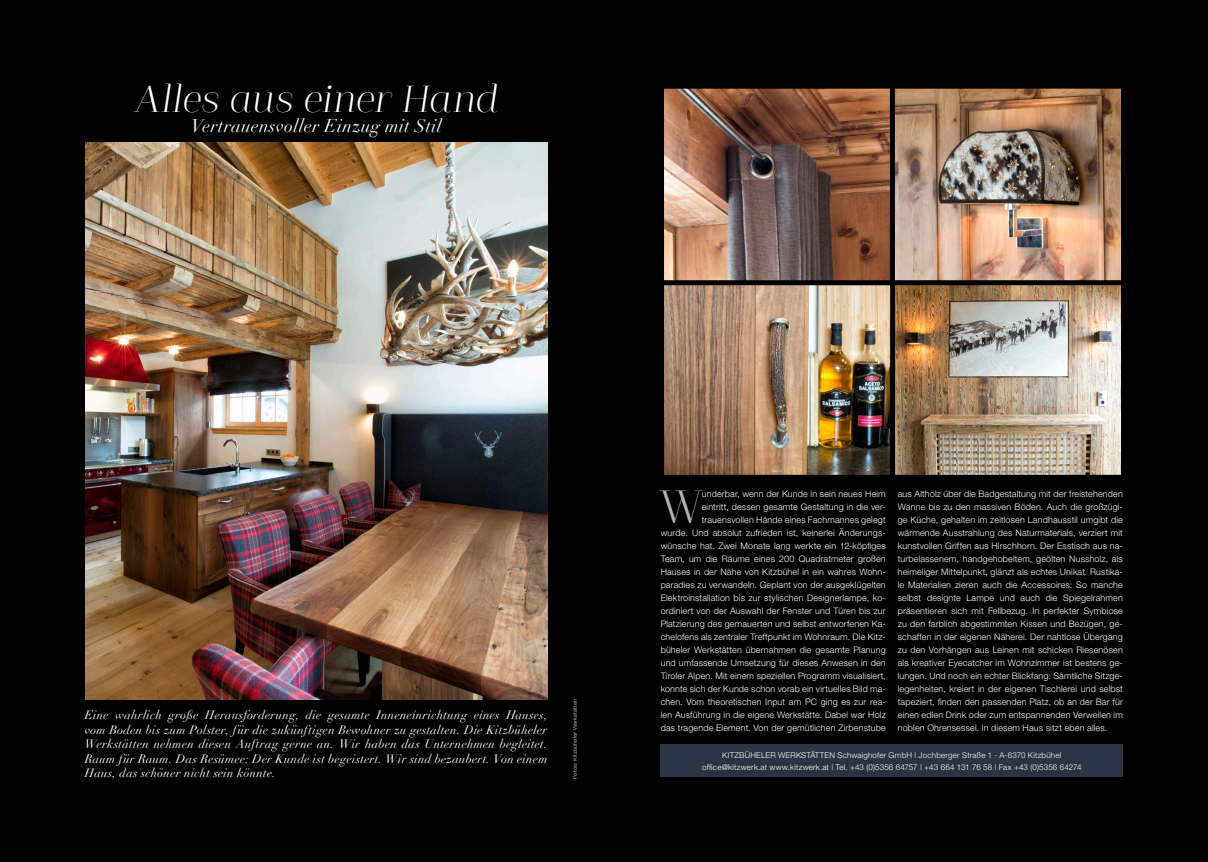
<style>
.page{position:relative;width:1208px;height:862px;background:#000}
.page>*{position:absolute;margin:0;border:0;box-sizing:border-box;transform-origin:0 0}
.t1{font:44.7px "Guadalupe Pro";color:#b1b3b4}
.t2{font:italic 36px "Guadalupe Pro";letter-spacing:-.03em;color:#fff}
.t3{font:italic 18px "Didot";letter-spacing:.02em;color:#fff}
.t4{font:italic 12px/14.4px "Didot";letter-spacing:.025em;color:#fff;text-align:justify}
.t5{font:300 9px/13px "Helvetica Neue";letter-spacing:.015em;color:#fff;text-align:justify}
.t6{font:300 8px/12px "Helvetica Neue";letter-spacing:.025em;color:#fff;text-align:center}
.t7{font:300 expanded 5px "Helvetica Neue";letter-spacing:.02em;color:#d9dadb}
</style>
<div class="page">
<img style="left:85px;top:143px;width:462px;height:557px">
<img style="left:896px;top:285px;width:224px;height:189px">
<div style="left:890px;top:278px;width:236px;height:202px;border:5px solid #000"></div>
<img style="left:665px;top:285px;width:224px;height:189px">
<div style="left:659px;top:278px;width:236px;height:202px;border:5px solid #000"></div>
<img style="left:665px;top:90px;width:224px;height:189px">
<div style="left:659px;top:84px;width:236px;height:201px;border:5px solid #000"></div>
<img style="left:896px;top:90px;width:224px;height:189px">
<div style="left:890px;top:84px;width:236px;height:201px;border:5px solid #000"></div>
<div style="left:660px;top:744px;width:463px;height:33px;background:#2a3442"></div>
<h2 class="t2" style="left:134px;top:79px;width:366px">Alles aus einer Hand</h2>
<h3 class="t3" style="left:191px;top:114px;width:252px">Vertrauensvoller Einzug mit Stil</h3>
<p class="t4" style="left:85px;top:708px;width:464px">Eine wahrlich große Herausforderung, die gesamte Inneneinrichtung eines Hauses, vom Boden bis zum Polster, für die zukünftigen Bewohner zu gestalten. Die Kitzbüheler Werkstätten nehmen diesen Auftrag gerne an. Wir haben das Unternehmen begleitet.<br>Raum für Raum. Das Resümee: Der Kunde ist begeistert. Wir sind bezaubert. Von einem Haus, das schöner nicht sein könnte.</p>
<p class="t7" style="left:572px;top:779px;width:82px;rotate:-90deg">Fotos: Kitzbüheler Werkstätten</p>
<h1 class="t1" style="left:660px;top:481px;width:42px">W</h1>
<p class="t5" style="left:660px;top:487px;width:227px;text-align:right">underbar, wenn der Kunde in sein neues Heim<br>eintritt, dessen gesamte Gestaltung in die ver&shy;trauensvollen Hände eines Fachmannes gelegt<br>wurde. Und absolut zufrieden ist, keinerlei Änderungs&shy;wünsche hat. Zwei Monate lang werkte ein 12-köpfiges Team, um die Räume eines 200 Quadratmeter großen Hauses in der Nähe von Kitzbühel in ein wahres Wohn&shy;paradies zu verwandeln. Geplant von der ausgeklügelten Elektroinstallation bis zur stylischen Designerlampe, ko&shy;ordiniert von der Auswahl der Fenster und Türen bis zur Platzierung des gemauerten und selbst entworfenen Ka&shy;chelofens als zentraler Treffpunkt im Wohnraum. Die Kitz&shy;büheler Werkstätten übernahmen die gesamte Planung und umfassende Umsetzung für dieses Anwesen in den Tiroler Alpen. Mit einem speziellen Programm visualisiert, konnte sich der Kunde schon vorab ein virtuelles Bild ma&shy;chen. Vom theoretischen Input am PC ging es zur rea&shy;len Ausführung in die eigene Werkstätte. Dabei war Holz das tragende Element. Von der gemütlichen Zirbenstube</p>
<p class="t6" style="left:702px;top:748px;width:381px">KITZBÜHELER WERKSTÄTTEN Schwaighofer GmbH | Jochberger Straße 1 · A-6370 Kitzbühel office@kitzwerk.at www.kitzwerk.at | Tel. +43 (0)5356 64757 | +43 664 131 76 58 | Fax +43 (0)5356 64274</p>
<p class="t5" style="left:897px;top:487px;width:227px">aus Altholz über die Badgestaltung mit der freistehenden Wanne bis zu den massiven Böden. Auch die großzügi&shy;ge Küche, gehalten im zeitlosen Landhausstil umgibt die wärmende Ausstrahlung des Naturmaterials, verziert mit kunstvollen Griffen aus Hirschhorn. Der Esstisch aus na&shy;turbelassenem, handgehobeltem, geölten Nussholz, als heimeliger Mittelpunkt, glänzt als echtes Unikat. Rustika&shy;le Materialien zieren auch die Accessoires: So manche selbst designte Lampe und auch die Spiegelrahmen präsentieren sich mit Fellbezug. In perfekter Symbiose zu den farblich abgestimmten Kissen und Bezügen, ge&shy;schaffen in der eigenen Näherei. Der nahtlose Übergang zu den Vorhängen aus Leinen mit schicken Riesenösen als kreativer Eyecatcher im Wohnzimmer ist bestens ge&shy;lungen. Und noch ein echter Blickfang: Sämtliche Sitzge&shy;legenheiten, kreiert in der eigenen Tischlerei und selbst tapeziert, finden den passenden Platz, ob an der Bar für einen edlen Drink oder zum entspannenden Verweilen im noblen Ohrensessel. In diesem Haus sitzt eben alles.</p>
</div>
